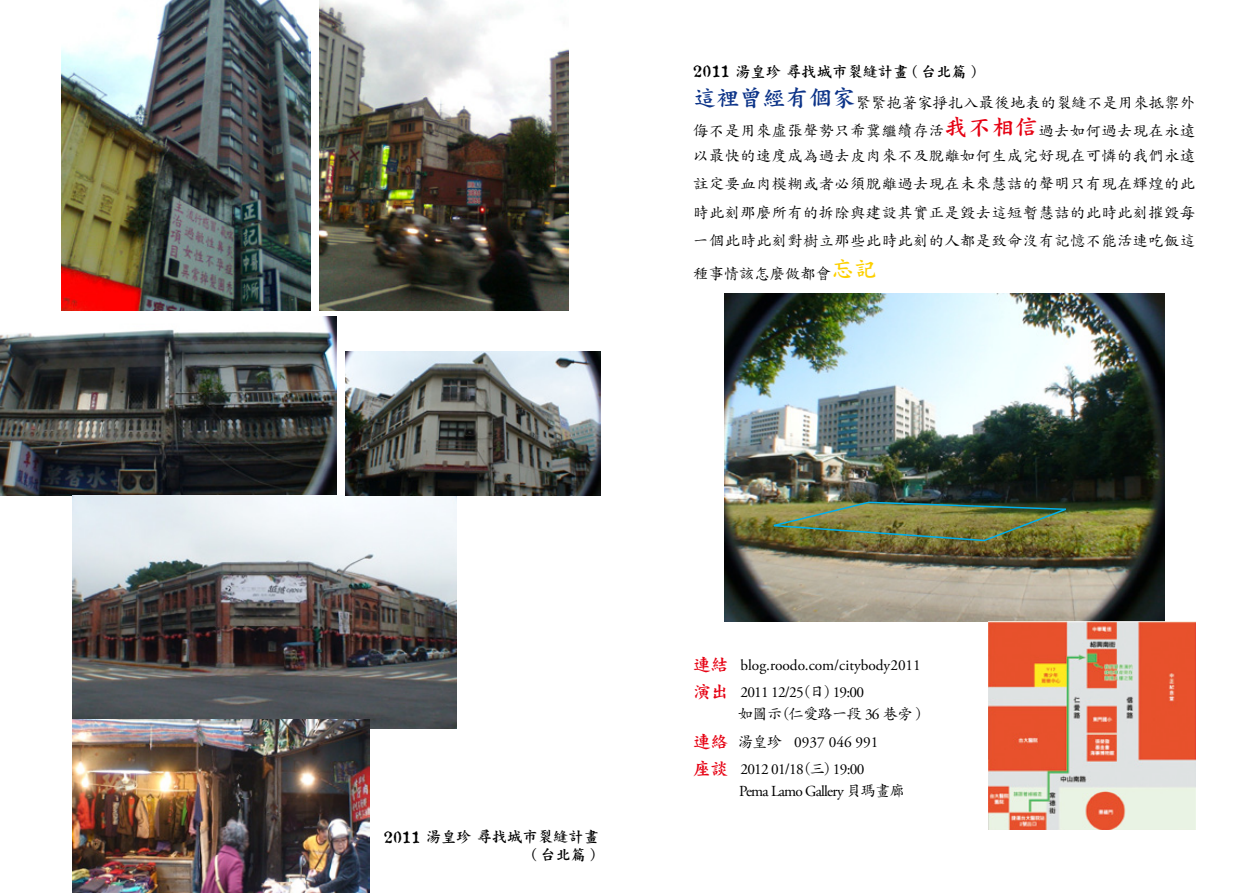
<style>
.page{position:relative;width:1259px;height:893px;background:#fff}
.page>*{position:absolute;margin:0;border:0;box-sizing:border-box;transform-origin:0 0}
.t1{font:15.3px/28.5px "DF Kai Shu Std W5";letter-spacing:.025em;color:#000}
.t2{font:15.3px/27px "Adobe Garamond Pro";letter-spacing:-.005em;color:#000}
.t3{font:15.3px/18px "DF Kai Shu Std W7";color:#000;text-align:right}
.t4{font:15.3px/27px "Adobe Garamond Pro";letter-spacing:-.025em;color:#000}
.t5{font:15.3px "Adobe Garamond Pro";letter-spacing:-.05em;color:#000}
.t6{font:15.3px "DF Kai Shu Std W5";letter-spacing:-.05em;color:#000}
.t7{font:15.3px "DF Kai Shu Std W5";color:#000}
.s1{font-family:"Attic Antique"}
.s2{font-family:"DF Kai Shu Std W7";font-size:22.95px;color:#0c3388}
.s3{font-family:"DF Kai Shu Std W7";font-size:22.95px;color:#e60012}
.s4{font-family:"DF Kai Shu Std W7";font-size:22.95px;color:#fdd000}
.s5{font-family:"DF Kai Shu Std W7";font-size:18px;color:#e60012}
.s6{font-family:"DF Kai Shu Std W5"}
.s7{font-family:"Adobe Garamond Pro"}
</style>
<div class="page">
<img style="left:724px;top:293px;width:440px;height:329px">
<img style="left:764px;top:500px;width:309px;height:42px">
<img style="left:989px;top:622px;width:206px;height:207px">
<img style="left:61px;top:0;width:249px;height:310px">
<img style="left:319px;top:0;width:249px;height:310px">
<img style="left:0;top:317px;width:336px;height:178px">
<img style="left:72px;top:495px;width:384px;height:234px">
<img style="left:72px;top:720px;width:297px;height:173px">
<img style="left:346px;top:352px;width:255px;height:143px">
<p class="t3" style="left:693px;top:62px;width:284px"><span class="s1">2011</span> 湯皇珍 尋找城市裂縫計畫 ( 台北篇 )</p>
<p class="t1" style="left:693px;top:88px;width:503px"><span class="s2">這裡曾經有個家</span>緊緊抱著家掙扎入最後地表的裂縫不是用來抵禦外侮不是用來虛張聲勢只希冀繼續存活<span class="s3">我不相信</span>過去如何過去現在永遠</p>
<p class="t1" style="left:693px;top:141px;width:503px;text-align:justify">以最快的速度成為過去皮肉來不及脫離如何生成完好現在可憐的我們永遠註定要血肉模糊或者必須脫離過去現在未來慧詰的聲明只有現在輝煌的此時此刻那麼所有的拆除與建設其實正是毀去這短暫慧詰的此時此刻摧毀每一個此時此刻對樹立那些此時此刻的人都是致命沒有記憶不能活連吃飯這</p>
<p class="t7" style="left:693px;top:265px;width:185px">種事情該怎麼做都會<span class="s4">忘記</span></p>
<p class="t3" style="left:384px;top:828px;width:217px"><span class="s1">2011</span> 湯皇珍 尋找城市裂縫計畫( 台北篇 )</p>
<p class="t2" style="left:693px;top:652px;width:229px"><span class="s5">連結</span> blog.roodo.com/citybody2011<span class="s5">演出</span> 2011 12/25 <span class="s6">(日)</span> 19:00</p>
<p class="t6" style="left:738px;top:705px;width:184px">如圖示 (仁愛路一段 <span class="s7">36</span> 巷旁 )</p>
<p class="t4" style="left:693px;top:729px;width:187px"><span class="s5">連絡</span> <span class="s6">湯皇珍</span> 0937 046 991<span class="s5">座談</span> 2012 01/18 <span class="s6">(三)</span> 19:00</p>
<p class="t5" style="left:739px;top:781px;width:167px">Pema Lamo Gallery <span class="s6">貝瑪畫廊</span></p>
</div>
